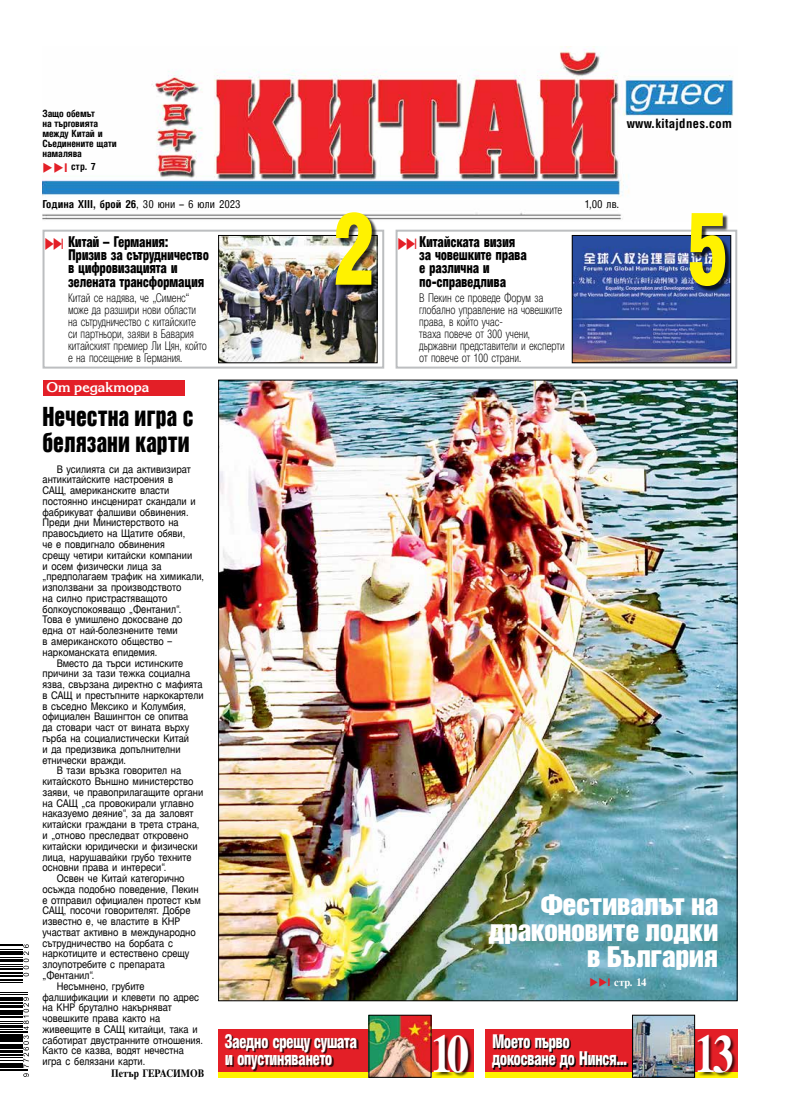
<style>
.page{position:relative;width:794px;height:1120px;background:#fff}
.page>*{position:absolute;margin:0;border:0;box-sizing:border-box;transform-origin:0 0}
.t1{font:100px "Hebar Cond Black CYR";color:#fff200;scale:.8 1}
.t2{font:700 50px "Timok CYR";color:#fff;scale:.8 1}
.t3{font:700 26.1px/26.1px "Iskar";letter-spacing:-.02em;color:#fff;text-align:right;scale:1.08 1}
.t4{font:700 24px/26px "Iskar";color:#000;scale:.9 1}
.t5{font:19px/17px "Hebar Cond Black CYR";letter-spacing:-.045em;color:#fff;scale:.8 1}
.t6{font:15px/13.2px "Hebar Cond Black CYR";letter-spacing:-.025em;color:#000;scale:.85 1}
.t7{font:700 15px "Karina CYR";color:#fff}
.t8{font:14.4px "Hebar CYR";color:#e31f27;scale:.8 1}
.t9{font:700 13px "Hebar Condensed CYR";letter-spacing:.035em;color:#000}
.t10{font:12px/12.2px "Hebar Condensed Light CYR";letter-spacing:-.01em;color:#000;scale:.88 1}
.t11{font:700 11px "Hebar Condensed CYR";letter-spacing:.005em;color:#000}
.t12{font:11px "Hebar Condensed CYR";color:#000}
.t13{font:10.5px "Hebar CYR";color:#000;scale:.88 1}
.t14{font:700 10.5px "Timok CYR";color:#000;scale:.88 1}
.t15{font:700 10.5px "Timok CYR";color:#fff}
.t16{font:700 10px/10px "Hebar Condensed CYR";color:#000}
.s1{color:#e31f27}
.s2{font-family:"Hebar CYR";font-size:12px;color:#e31f27}
.s3{font-weight:400}
.s4{font-family:"Hebar CYR";color:#e31f27}
</style>
<div class="page">
<img style="left:220px;top:382px;width:515px;height:617px">
<img style="left:43px;top:47px;width:691px;height:173px">
<div style="left:218px;top:1029px;width:255px;height:48px;background:#e31f27"></div>
<div style="left:218px;top:1071px;width:255px;height:6px;background:#fff200"></div>
<div style="left:485px;top:1029px;width:252px;height:48px;background:#e31f27"></div>
<div style="left:485px;top:1071px;width:252px;height:6px;background:#fff200"></div>
<div style="left:43px;top:380px;width:141px;height:16px;background:#e31f27"></div>
<div style="left:697px;top:1035px;width:39px;height:41px;background:#000;opacity:.75"></div>
<img style="left:634px;top:1017px;width:58px;height:58px">
<img style="left:220px;top:237px;width:155px;height:124px">
<div style="left:218px;top:235px;width:159px;height:128px;border:1px solid #000"></div>
<div style="left:43px;top:230px;width:341px;height:139px;border:2px solid #bcbec0"></div>
<img style="left:574px;top:237px;width:155px;height:124px">
<div style="left:572px;top:235px;width:159px;height:128px;border:1px solid #000"></div>
<div style="left:337px;top:214px;width:41px;height:77px;background:#000;opacity:.75"></div>
<div style="left:395px;top:230px;width:342px;height:139px;border:2px solid #bcbec0"></div>
<div style="left:691px;top:214px;width:40px;height:78px;background:#000;opacity:.75"></div>
<div style="left:493px;top:1035px;width:135px;height:35px;background:#000;opacity:.75"></div>
<svg style="left:0;top:982px;width:22px;height:1px"></svg>
<hr style="left:0;top:979px;width:22px;height:2px;background:#000">
<svg style="left:0;top:992px;width:29px;height:85px"></svg>
<svg style="left:0;top:944px;width:29px;height:32px"></svg>
<img style="left:371px;top:1017px;width:58px;height:58px">
<div style="left:226px;top:1035px;width:133px;height:36px;background:#000;opacity:.75"></div>
<div style="left:434px;top:1035px;width:38px;height:41px;background:#000;opacity:.75"></div>
<p class="t16" style="left:43px;top:109px;width:76px">Защо обемът<br>на търговията между Китай и<br>Съединените щати намалява</p>
<p class="t16" style="left:43px;top:161px;width:55px"><span class="s1">◆◆</span><span class="s2">I</span> стр. 7</p>
<p class="t11" style="left:42px;top:198px;width:200px">Година XIII, брой 26<span class="s3">, 30 юни – 6 юли 2023</span></p>
<h1 class="t1" style="left:333px;top:191px;width:55px">2</h1>
<h3 class="t6" style="left:68px;top:235px;width:167px">Китай – Германия:<br>Призив за сътрудничество в цифровизацията и зелената трансформация</h3>
<p class="t10" style="left:68px;top:291px;width:159px">Китай се надява, че „Сименс“ може да разшири нови области на сътрудничество с китайските си партньори, заяви в Бавария китайският премиер Ли Цян, който е на посещение в Германия.</p>
<h3 class="t6" style="left:419px;top:235px;width:128px">Китайската визия за човешките права е различна и по-справедлива</h3>
<p class="t10" style="left:419px;top:291px;width:167px">В Пекин се проведе Форум за глобално управление на човешките права, в който учас-<br>тваха повече от 300 учени, държавни представители и експерти от повече от 100 страни.</p>
<h3 class="t8" style="left:44px;top:236px;width:26px">◆◆I</h3>
<h3 class="t8" style="left:397px;top:236px;width:26px">◆◆I</h3>
<h3 class="t7" style="left:47px;top:378px;width:104px">От редактора</h3>
<h3 class="t4" style="left:43px;top:403px;width:169px">Нечестна игра с белязани карти</h3>
<p class="t9" style="left:626px;top:116px;width:107px">www.kitajdnes.com</p>
<p class="t12" style="left:584px;top:198px;width:36px">1,00 лв.</p>
<h1 class="t1" style="left:686px;top:191px;width:55px">5</h1>
<p class="t13" style="left:57px;top:463px;width:154px">В усилията си да активизират</p>
<p class="t13" style="left:43px;top:473px;width:150px">антикитайските настроения в</p>
<p class="t13" style="left:43px;top:484px;width:146px">САЩ, американските власти</p>
<p class="t13" style="left:43px;top:495px;width:175px">постоянно инсценират скандали и</p>
<p class="t13" style="left:43px;top:506px;width:167px">фабрикуват фалшиви обвинения.</p>
<p class="t13" style="left:43px;top:516px;width:156px">Преди дни Министерството на</p>
<p class="t13" style="left:43px;top:527px;width:164px">правосъдието на Щатите обяви,</p>
<p class="t13" style="left:43px;top:538px;width:140px">че е повдигнало обвинения</p>
<p class="t13" style="left:43px;top:549px;width:172px">срещу четири китайски компании</p>
<p class="t13" style="left:43px;top:560px;width:137px">и осем физически лица за</p>
<p class="t13" style="left:43px;top:570px;width:185px">„предполагаем трафик на химикали,</p>
<p class="t13" style="left:43px;top:581px;width:159px">използвани за производството</p>
<p class="t13" style="left:43px;top:592px;width:143px">на силно пристрастяващото</p>
<p class="t13" style="left:43px;top:603px;width:159px">болкоуспокояващо „Фентанил“.</p>
<p class="t13" style="left:43px;top:613px;width:161px">Това е умишлено докосване до</p>
<p class="t13" style="left:43px;top:624px;width:155px">една от най-болезнените теми</p>
<p class="t13" style="left:43px;top:635px;width:149px">в американското общество –</p>
<p class="t13" style="left:43px;top:646px;width:132px">наркоманската епидемия.</p>
<p class="t13" style="left:57px;top:657px;width:145px">Вместо да търси истинските</p>
<p class="t13" style="left:43px;top:667px;width:169px">причини за тази тежка социална</p>
<p class="t13" style="left:43px;top:678px;width:184px">язва, свързана директно с мафията</p>
<p class="t13" style="left:43px;top:689px;width:184px">в САЩ и престъпните наркокартели</p>
<p class="t13" style="left:43px;top:700px;width:165px">в съседно Мексико и Колумбия,</p>
<p class="t13" style="left:43px;top:710px;width:167px">официален Вашингтон се опитва</p>
<p class="t13" style="left:43px;top:721px;width:168px">да стовари част от вината върху</p>
<p class="t13" style="left:43px;top:732px;width:168px">гърба на социалистически Китай</p>
<p class="t13" style="left:43px;top:743px;width:158px">и да предизвика допълнителни</p>
<p class="t13" style="left:43px;top:753px;width:96px">етнически вражди.</p>
<p class="t13" style="left:57px;top:764px;width:143px">В тази връзка говорител на</p>
<p class="t13" style="left:43px;top:775px;width:173px">китайското Външно министерство</p>
<p class="t13" style="left:43px;top:786px;width:184px">заяви, че правоприлагащите органи</p>
<p class="t13" style="left:43px;top:797px;width:173px">на САЩ „са провокирали углавно</p>
<p class="t13" style="left:43px;top:807px;width:173px">наказуемо деяние“, за да заловят</p>
<p class="t13" style="left:43px;top:818px;width:180px">китайски граждани в трета страна,</p>
<p class="t13" style="left:43px;top:829px;width:167px">и „отново преследват откровено</p>
<p class="t13" style="left:43px;top:840px;width:178px">китайски юридически и физически</p>
<p class="t13" style="left:43px;top:850px;width:171px">лица, нарушавайки грубо техните</p>
<p class="t13" style="left:43px;top:861px;width:142px">основни права и интереси“.</p>
<p class="t13" style="left:57px;top:872px;width:147px">Освен че Китай категорично</p>
<p class="t13" style="left:43px;top:883px;width:179px">осъжда подобно поведение, Пекин</p>
<p class="t13" style="left:43px;top:894px;width:181px">е отправил официален протест към</p>
<p class="t13" style="left:43px;top:904px;width:169px">САЩ, посочи говорителят. Добре</p>
<p class="t13" style="left:43px;top:915px;width:158px">известно е, че властите в КНР</p>
<p class="t13" style="left:43px;top:926px;width:176px">участват активно в международно</p>
<p class="t13" style="left:43px;top:937px;width:150px">сътрудничество на борбата с</p>
<p class="t13" style="left:43px;top:947px;width:168px">наркотиците и естествено срещу</p>
<p class="t13" style="left:43px;top:958px;width:140px">злоупотребите с препарата</p>
<p class="t13" style="left:43px;top:969px;width:61px">„Фентанил“.</p>
<p class="t13" style="left:57px;top:980px;width:101px">Несъмнено, грубите</p>
<p class="t13" style="left:43px;top:990px;width:179px">фалшификации и клевети по адрес</p>
<p class="t13" style="left:43px;top:1001px;width:148px">на КНР брутално накърняват</p>
<p class="t13" style="left:43px;top:1012px;width:135px">човешките права както на</p>
<p class="t13" style="left:43px;top:1023px;width:178px">живеещите в САЩ китайци, така и</p>
<p class="t13" style="left:43px;top:1034px;width:184px">саботират двустранните отношения.</p>
<p class="t13" style="left:43px;top:1044px;width:162px">Както се казва, водят нечестна</p>
<p class="t13" style="left:43px;top:1055px;width:118px">игра с белязани карти.</p>
<p class="t14" style="left:111px;top:1067px;width:107px">Петър Герасимов</p>
<h3 class="t5" style="left:225px;top:1033px;width:167px">Заедно срещу сушата и опустиняването</h3>
<h2 class="t2" style="left:430px;top:1024px;width:50px">10</h2>
<h3 class="t3" style="left:488px;top:891px;width:215px">Фестивалът на драконовите лодки в България</h3>
<p class="t15" style="left:589px;top:975px;width:59px"><span class="s1">◆◆</span><span class="s4">I</span> стр. 14</p>
<h3 class="t5" style="left:492px;top:1033px;width:170px">Моето първо докосване до Нинся...</h3>
<h2 class="t2" style="left:694px;top:1024px;width:52px">13</h2>
</div>
